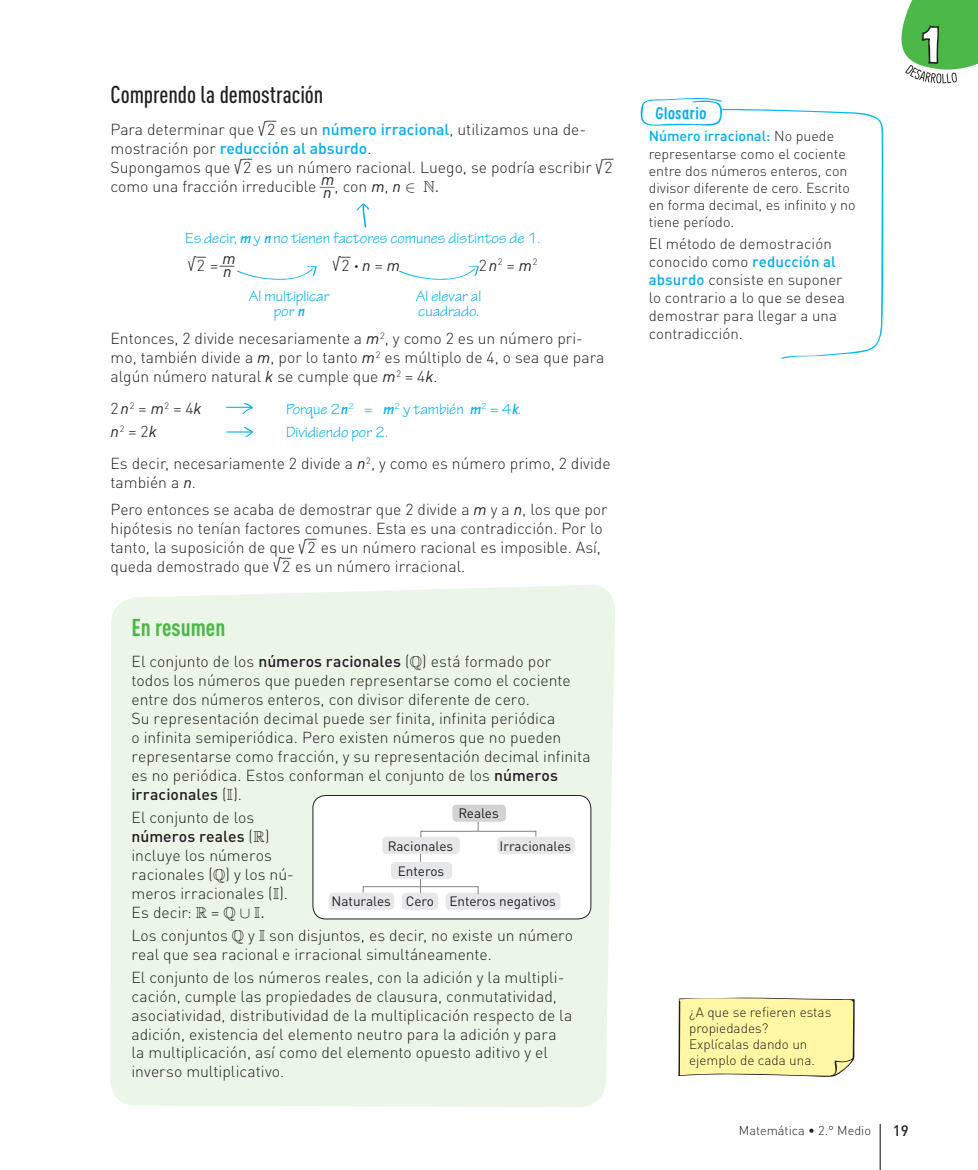
<style>
.page{position:relative;width:978px;height:1170px;background:#fff}
.page>*{position:absolute;margin:0;border:0;box-sizing:border-box;transform-origin:0 0}
.t1{font:500 condensed 24px "DIN Pro";letter-spacing:-.005em;color:#231f20}
.t2{font:700 condensed 24px "DIN Pro";color:#4cb848}
.t3{font:300 20.7px "DIN Pro";color:#231f20;scale:.76 1}
.t4{font:700 condensed 16.5px "Supernettcn";letter-spacing:.03em;color:#00aeef}
.t5{font:300 15.75px/18.9px "DIN Pro";color:#231f20}
.t6{font:15.75px/15px "Tekton Pro";color:#00aeef;text-align:center}
.t7{font:15.75px/15.9px "DIN Pro";color:#231f20;scale:.57 1}
.t8{font:italic 15.75px/12.5px "DIN Pro";color:#231f20;text-align:right;scale:.94 1}
.t9{font:italic 15.75px "DIN Pro";color:#231f20}
.t10{font:300 15px/18px "DIN Pro";letter-spacing:.005em;color:#231f20}
.t11{font:500 15px "DIN Pro";color:#231f20}
.t12{font:300 14.25px/17.1px "DIN Pro";color:#231f20}
.t13{font:300 13.5px/16.2px "DIN Pro";color:#231f20}
.t14{font:13.5px/25px "DIN Pro";color:#231f20;text-align:center}
.t15{font:300 12.75px "DIN Pro";color:#231f20}
.s1{font-size:20.7px}
.s2{font-weight:500;color:#00aeef}
.s3{font-weight:400;font-style:italic}
.s4{font-family:"Uni Math";font-weight:400}
.s5{font-weight:700;font-style:italic}
.s6{font-weight:300;font-style:normal}
.s7{font-weight:300}
.s8{font-weight:700}
.s9{font-style:italic}
.s10{font-family:"Tekton Pro";font-weight:400;color:#00aeef}
.s11{font-weight:500}
.s12{font-family:"Uni Math";font-weight:400;font-style:italic}
</style>
<div class="page">
<svg style="left:901px;top:0;width:77px;height:83px"></svg>
<svg style="left:356px;top:203px;width:13px;height:25px"></svg>
<svg style="left:236px;top:265px;width:81px;height:15px"></svg>
<svg style="left:398px;top:265px;width:81px;height:15px"></svg>
<svg style="left:226px;top:403px;width:27px;height:11px"></svg>
<svg style="left:226px;top:426px;width:27px;height:11px"></svg>
<div style="left:110px;top:585px;width:505px;height:521px;background:#ebf5e8"></div>
<svg style="left:640px;top:97px;width:244px;height:262px"></svg>
<div style="left:313px;top:795px;width:278px;height:123px;background:#fff;border-radius:13px"></div>
<div style="left:313px;top:795px;width:278px;height:124px;border:1px solid #231f20;border-radius:13px"></div>
<div style="left:452px;top:804px;width:54px;height:17px;background:#d1d2d4;border-radius:4px"></div>
<div style="left:382px;top:836px;width:78px;height:17px;background:#e6e7e9;border-radius:4px"></div>
<div style="left:391px;top:861px;width:61px;height:18px;background:#e6e7e9;border-radius:4px"></div>
<div style="left:402px;top:892px;width:36px;height:17px;background:#e6e7e9;border-radius:4px"></div>
<div style="left:329px;top:892px;width:65px;height:17px;background:#e6e7e9;border-radius:4px"></div>
<div style="left:446px;top:892px;width:114px;height:17px;background:#e6e7e9;border-radius:4px"></div>
<div style="left:497px;top:836px;width:78px;height:17px;background:#e6e7e9;border-radius:4px"></div>
<svg style="left:362px;top:879px;width:117px;height:15px"></svg>
<svg style="left:420px;top:821px;width:117px;height:16px"></svg>
<svg style="left:678px;top:997px;width:177px;height:80px;background:#f8f1a5"></svg>
<hr style="left:880px;top:1123px;width:1px;height:46px;background:#231f20">
<p class="t1" style="left:111px;top:77px;width:214px">Comprendo la demostración</p>
<p class="t5" style="left:111px;top:119px;width:477px">Para determinar que <span class="s1">√</span>2 es un <span class="s2">número irracional</span>, utilizamos una de-</p>
<p class="t7" style="left:267px;top:104px;width:18px">__</p>
<p class="t5" style="left:111px;top:137px;width:504px">mostración por <span class="s2">reducción al absurdo</span>.<br>Supongamos que <span class="s1">√</span>2 es un número racional. Luego, se podría escribir <span class="s1">√</span>2</p>
<p class="t7" style="left:243px;top:142px;width:18px">__</p>
<p class="t7" style="left:604px;top:142px;width:18px">__</p>
<p class="t5" style="left:111px;top:175px;width:226px">como una fracción irreducible __<sup>m</sup></p>
<p class="t5" style="left:323px;top:175px;width:118px"><span class="s3">n</span> , con <span class="s3">m</span>, <span class="s3">n</span> <span class="s4">∈ 핅.</span></p>
<p class="t6" style="left:185px;top:230px;width:357px">Es decir, <span class="s5">m</span> y <span class="s5">n</span> no tienen factores comunes distintos de 1.</p>
<p class="t3" style="left:188px;top:248px;width:13px">√</p>
<p class="t7" style="left:196px;top:239px;width:18px">__</p>
<p class="t8" style="left:197px;top:251px;width:43px"><span class="s6">2 =</span>__m n</p>
<p class="t3" style="left:333px;top:248px;width:13px">√</p>
<p class="t7" style="left:341px;top:239px;width:105px">__<br><span class="s7">2</span><span class="s8">·</span><span class="s9">n</span><span class="s7">=</span><span class="s9">m</span></p>
<p class="t5" style="left:479px;top:254px;width:60px">2<span class="s3">n</span><sup>2</sup> = <span class="s3">m</span><sup>2</sup></p>
<p class="t6" style="left:249px;top:289px;width:82px">Al multiplicar por <span class="s5">n</span></p>
<p class="t6" style="left:416px;top:289px;width:67px;text-align:left">Al elevar al cuadrado.</p>
<p class="t5" style="left:111px;top:328px;width:495px">Entonces, 2 divide necesariamente a <span class="s3">m</span><sup>2</sup>, y como 2 es un número pri&shy;mo, también divide a <span class="s3">m</span>, por lo tanto <span class="s3">m</span><sup>2</sup> es múltiplo de 4, o sea que para algún número natural <span class="s3">k</span> se cumple que <span class="s3">m</span><sup>2</sup> = 4<span class="s3">k</span>.</p>
<p class="t5" style="left:111px;top:397px;width:93px">2<span class="s3">n</span><sup>2</sup> =<span class="s3">m</span><sup>2</sup> =4<span class="s3">k</span></p>
<p class="t6" style="left:286px;top:402px;width:236px">Porque 2<span class="s5">n</span><sup>2</sup> = <span class="s5">m</span><sup>2</sup> y también <span class="s5">m</span><sup>2</sup> = 4<span class="s5">k</span>.</p>
<p class="t9" style="left:111px;top:419px;width:48px">n<sup>2</sup> <span class="s6">=2</span>k</p>
<p class="t5" style="left:111px;top:414px;width:502px;line-height:31.7px;text-indent:176px"><span class="s10">Dividiendo por 2.<br></span>Es decir, necesariamente 2 divide a <span class="s3">n</span><sup>2</sup>, y como es número primo, 2 divide</p>
<p class="t5" style="left:111px;top:467px;width:499px;line-height:27.5px">también a <span class="s3">n</span>.<br>Pero entonces se acaba de demostrar que 2 divide a <span class="s3">m</span> y a <span class="s3">n</span>, los que por</p>
<p class="t5" style="left:111px;top:517px;width:494px">hipótesis no tenían factores comunes. Esta es una contradicción. Por lo tanto, la suposición de que <span class="s1">√</span>2 es un número racional es imposible. Así,</p>
<p class="t7" style="left:307px;top:521px;width:18px">__</p>
<p class="t5" style="left:111px;top:555px;width:356px">queda demostrado que <span class="s1">√</span>2 es un número irracional.</p>
<p class="t7" style="left:282px;top:540px;width:18px">__</p>
<p class="t2" style="left:131px;top:609px;width:95px">En resumen</p>
<p class="t5" style="left:131px;top:651px;width:461px">El conjunto de los <span class="s11">números racionales</span> (<span class="s4">핈</span>) está formado por todos los números que pueden representarse como el cociente entre dos números enteros, con divisor diferente de cero.<br>Su representación decimal puede ser finita, infinita periódica<br>o infinita semiperiódica. Pero existen números que no pueden representarse como fracción, y su representación decimal infinita es no periódica. Estos conforman el conjunto de los <span class="s11">números irracionales</span> (<span class="s4">핀</span>).</p>
<p class="t5" style="left:131px;top:806px;width:164px">El conjunto de los <span class="s11">números reales</span> (<span class="s4">핉</span>) incluye los números racionales (<span class="s4">핈</span>) y los nú&shy;meros irracionales (<span class="s4">핀</span>).<br>Es decir: <span class="s4">핉</span> = <span class="s4">핈</span> <span class="s12">⋃</span> <span class="s4">핀.</span></p>
<p class="t5" style="left:131px;top:924px;width:443px">Los conjuntos <span class="s4">핈</span> y <span class="s4">핀</span> son disjuntos, es decir, no existe un número real que sea racional e irracional simultáneamente.</p>
<p class="t5" style="left:131px;top:966px;width:442px">El conjunto de los números reales, con la adición y la multipli&shy;cación, cumple las propiedades de clausura, conmutatividad, asociatividad, distributividad de la multiplicación respecto de la adición, existencia del elemento neutro para la adición y para la multiplicación, así como del elemento opuesto aditivo y el inverso multiplicativo.</p>
<p class="t14" style="left:458px;top:799px;width:42px">Reales</p>
<p class="t14" style="left:388px;top:831px;width:67px">Racionales<br>Enteros</p>
<p class="t14" style="left:332px;top:887px;width:226px">Naturales Cero Enteros negativos</p>
<p class="t14" style="left:500px;top:831px;width:73px">Irracionales</p>
<p class="t4" style="left:655px;top:102px;width:52px">Glosario</p>
<p class="t12" style="left:649px;top:126px;width:208px"><span class="s2">Número irracional:</span> No puede representarse como el cociente entre dos números enteros, con divisor diferente de cero. Escrito en forma decimal, es infinito y no tiene período.</p>
<p class="t10" style="left:649px;top:233px;width:198px">El método de demostración conocido como <span class="s2">reducción al absurdo</span> consiste en suponer lo contrario a lo que se desea demostrar para llegar a una contradicción.</p>
<p class="t13" style="left:689px;top:1002px;width:144px">¿A que se refieren estas propiedades?<br>Explícalas dando un ejemplo de cada una.</p>
<p class="t15" style="left:739px;top:1120px;width:134px">Matemática • 2.° Medio</p>
<p class="t11" style="left:893px;top:1118px;width:17px">19</p>
</div>
